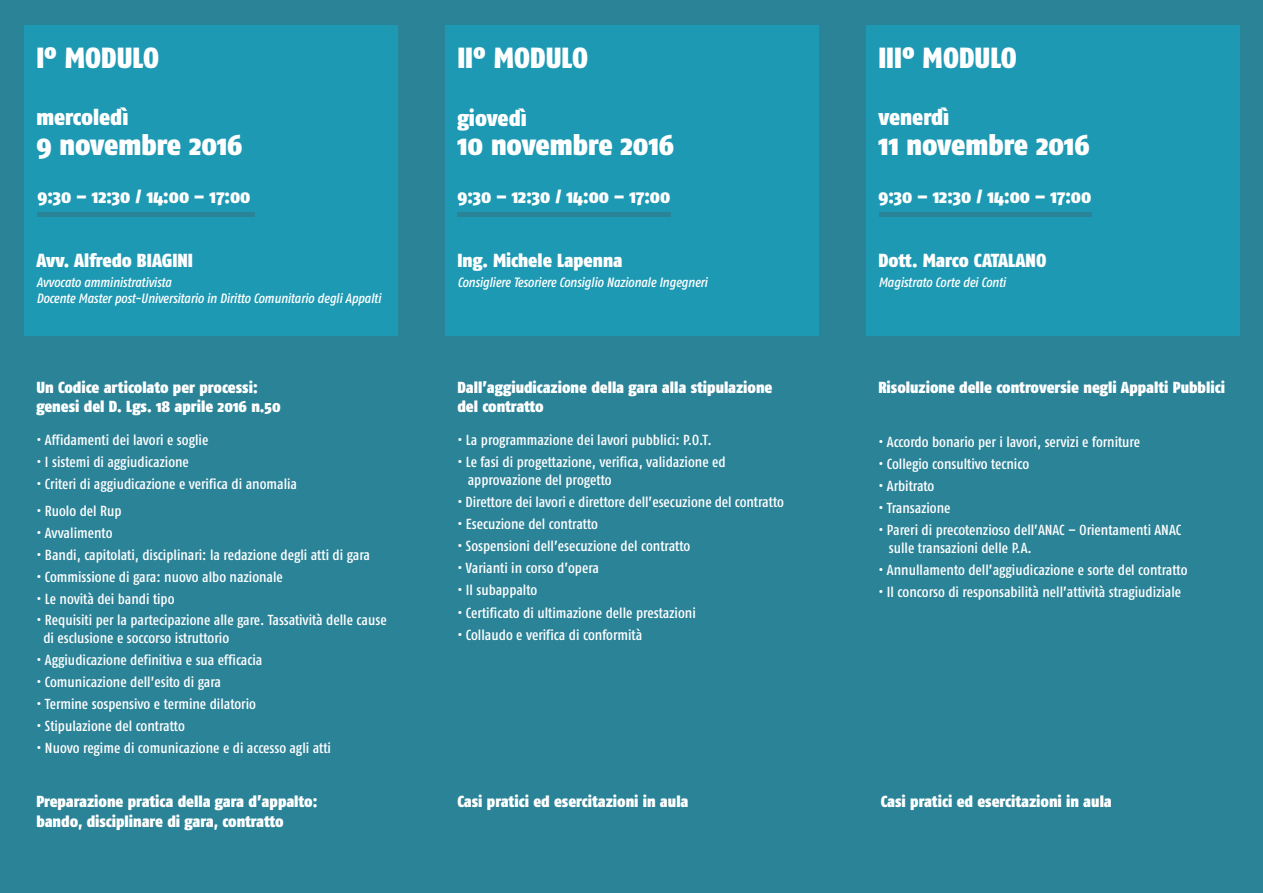
<style>
.page{position:relative;width:1263px;height:893px;background:#2b8398}
.page>*{position:absolute;margin:0;border:0;box-sizing:border-box;transform-origin:0 0}
.t1{font:900 29.1px "Fago Co";color:#fff}
.t2{font:900 22.5px "Fago Co";color:#fff}
.t3{font:900 18.9px "Fago Co";color:#fff}
.t4{font:900 16.05px/19.2px "Fago Co";color:#fff}
.t5{font:500 14.55px/17.4px "Fago Co";color:#fff}
.t6{font:italic 500 13.5px/16.2px "Fago Co";letter-spacing:-.01em;color:#fff}
</style>
<div class="page">
<div style="left:24px;top:26px;width:373px;height:310px;background:#1d99b3"></div>
<div style="left:37px;top:212px;width:217px;height:5px;background:#2b8398"></div>
<div style="left:445px;top:26px;width:373px;height:310px;background:#1d99b3"></div>
<div style="left:457px;top:212px;width:214px;height:5px;background:#2b8398"></div>
<div style="left:866px;top:26px;width:373px;height:310px;background:#1d99b3"></div>
<div style="left:879px;top:212px;width:213px;height:5px;background:#2b8398"></div>
<h1 class="t1" style="left:36px;top:40px;width:124px">I° MODULO</h1>
<h2 class="t2" style="left:36px;top:104px;width:94px">mercoledì</h2>
<h1 class="t1" style="left:36px;top:127px;width:208px">9 novembre 2016</h1>
<p class="t3" style="left:37px;top:185px;width:214px">9:30 – 12:30 / 14:00 – 17:00</p>
<p class="t3" style="left:36px;top:249px;width:158px">Avv. Alfredo BIAGINI</p>
<p class="t6" style="left:36px;top:274px;width:346px">Avvocato amministrativista<br>Docente Master post-Universitario in Diritto Comunitario degli Appalti</p>
<p class="t4" style="left:36px;top:377px;width:246px">Un Codice articolato per processi: genesi del D. Lgs. 18 aprile 2016 n.50</p>
<p class="t5" style="left:36px;top:431px;width:174px">• Affidamenti dei lavori e soglie</p>
<p class="t5" style="left:36px;top:453px;width:154px">• I sistemi di aggiudicazione</p>
<p class="t5" style="left:36px;top:475px;width:262px">• Criteri di aggiudicazione e verifica di anomalia</p>
<p class="t5" style="left:36px;top:502px;width:87px">• Ruolo del Rup</p>
<p class="t5" style="left:36px;top:524px;width:78px">• Avvalimento</p>
<p class="t5" style="left:36px;top:546px;width:335px">• Bandi, capitolati, disciplinari: la redazione degli atti di gara</p>
<p class="t5" style="left:36px;top:568px;width:248px">• Commissione di gara: nuovo albo nazionale</p>
<p class="t5" style="left:36px;top:589px;width:140px">• Le novità dei bandi tipo</p>
<p class="t5" style="left:43px;top:611px;width:345px;text-indent:-7px">• Requisiti per la partecipazione alle gare. Tassatività delle cause di esclusione e soccorso istruttorio</p>
<p class="t5" style="left:36px;top:651px;width:228px">• Aggiudicazione definitiva e sua efficacia</p>
<p class="t5" style="left:36px;top:673px;width:186px">• Comunicazione dell’esito di gara</p>
<p class="t5" style="left:36px;top:695px;width:221px">• Termine sospensivo e termine dilatorio</p>
<p class="t5" style="left:36px;top:717px;width:150px">• Stipulazione del contratto</p>
<p class="t5" style="left:36px;top:739px;width:296px">• Nuovo regime di comunicazione e di accesso agli atti</p>
<p class="t4" style="left:36px;top:792px;width:282px">Preparazione pratica della gara d’appalto: bando, disciplinare di gara, contratto</p>
<h1 class="t1" style="left:457px;top:40px;width:132px">II° MODULO</h1>
<h2 class="t2" style="left:457px;top:105px;width:71px">giovedì</h2>
<h1 class="t1" style="left:457px;top:127px;width:218px">10 novembre 2016</h1>
<p class="t3" style="left:457px;top:185px;width:214px">9:30 – 12:30 / 14:00 – 17:00</p>
<p class="t3" style="left:457px;top:249px;width:167px">Ing. Michele Lapenna</p>
<p class="t6" style="left:457px;top:274px;width:252px">Consigliere Tesoriere Consiglio Nazionale Ingegneri</p>
<p class="t4" style="left:457px;top:377px;width:317px">Dall’aggiudicazione della gara alla stipulazione del contratto</p>
<p class="t5" style="left:457px;top:431px;width:256px">• La programmazione dei lavori pubblici: P.O.T.</p>
<p class="t5" style="left:468px;top:453px;width:260px;text-indent:-10px">• Le fasi di progettazione, verifica, validazione ed approvazione del progetto</p>
<p class="t5" style="left:457px;top:493px;width:328px">• Direttore dei lavori e direttore dell’esecuzione del contratto</p>
<p class="t5" style="left:457px;top:515px;width:142px">• Esecuzione del contratto</p>
<p class="t5" style="left:457px;top:537px;width:234px">• Sospensioni dell’esecuzione del contratto</p>
<p class="t5" style="left:457px;top:559px;width:143px">• Varianti in corso d’opera</p>
<p class="t5" style="left:457px;top:581px;width:81px">• Il subappalto</p>
<p class="t5" style="left:457px;top:604px;width:240px">• Certificato di ultimazione delle prestazioni</p>
<p class="t5" style="left:457px;top:626px;width:186px">• Collaudo e verifica di conformità</p>
<h1 class="t1" style="left:878px;top:40px;width:140px">III° MODULO</h1>
<h2 class="t2" style="left:878px;top:104px;width:72px">venerdì</h2>
<h1 class="t1" style="left:878px;top:127px;width:213px">11 novembre 2016</h1>
<p class="t3" style="left:878px;top:185px;width:214px">9:30 – 12:30 / 14:00 – 17:00</p>
<p class="t3" style="left:878px;top:249px;width:170px">Dott. Marco CATALANO</p>
<p class="t6" style="left:878px;top:274px;width:129px">Magistrato Corte dei Conti</p>
<p class="t4" style="left:878px;top:377px;width:348px">Risoluzione delle controversie negli Appalti Pubblici</p>
<p class="t5" style="left:878px;top:433px;width:263px">• Accordo bonario per i lavori, servizi e forniture</p>
<p class="t5" style="left:878px;top:455px;width:152px">• Collegio consultivo tecnico</p>
<p class="t5" style="left:878px;top:477px;width:58px">• Arbitrato</p>
<p class="t5" style="left:878px;top:499px;width:74px">• Transazione</p>
<p class="t5" style="left:889px;top:521px;width:294px;text-indent:-10px">• Pareri di precotenzioso dell’ANAC – Orientamenti ANAC sulle transazioni delle P.A.</p>
<p class="t5" style="left:878px;top:561px;width:311px">• Annullamento dell’aggiudicazione e sorte del contratto</p>
<p class="t5" style="left:878px;top:583px;width:304px">• Il concorso di responsabilità nell’attività stragiudiziale</p>
<p class="t4" style="left:457px;top:792px;width:233px">Casi pratici ed esercitazioni in aula</p>
<p class="t4" style="left:881px;top:792px;width:233px">Casi pratici ed esercitazioni in aula</p>
</div>
